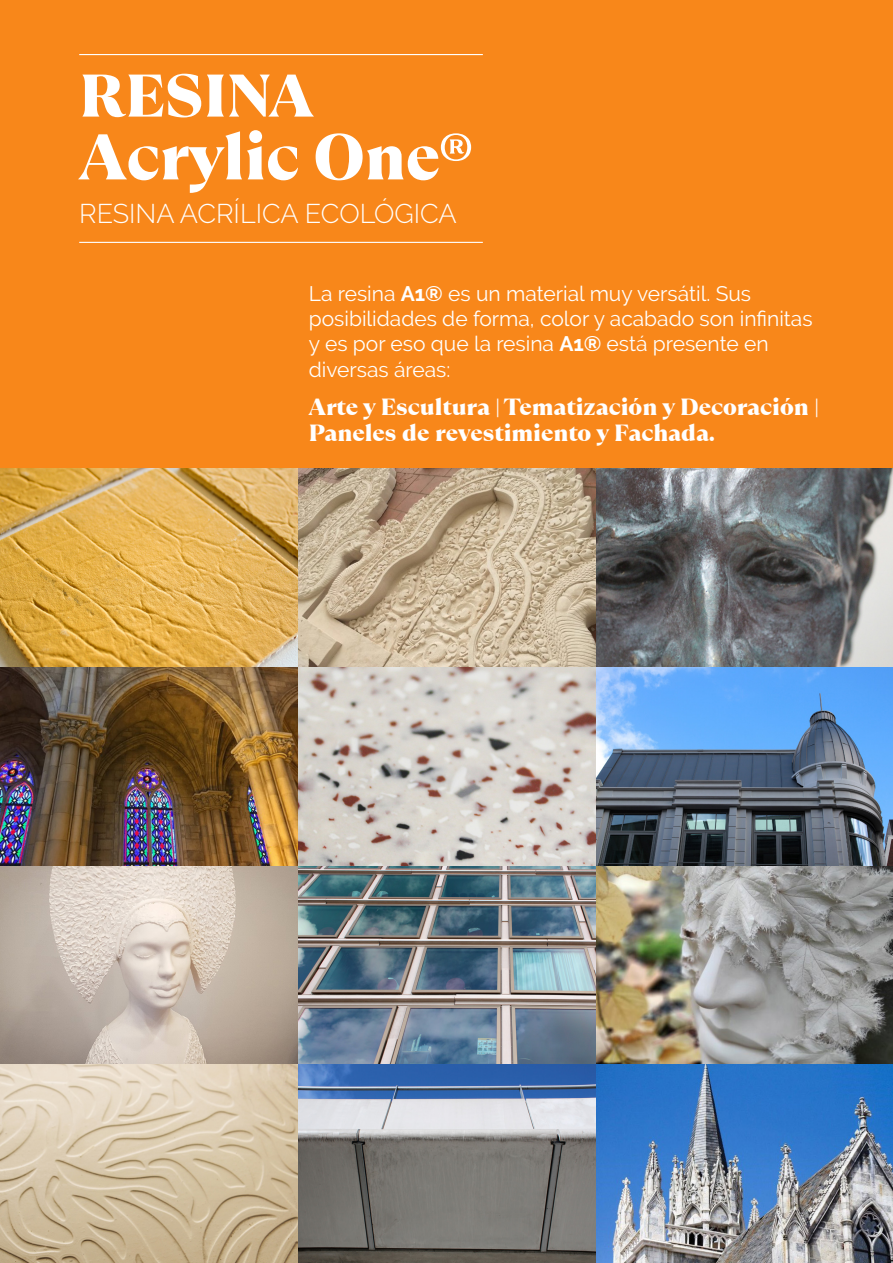
<style>
.page{position:relative;width:893px;height:1263px;background:#fff}
.page>*{position:absolute;margin:0;border:0;box-sizing:border-box;transform-origin:0 0}
.t1{font:900 64.35px "TT Ramillas";color:#fff}
.t2{font:900 60px "TT Ramillas";color:#fff}
.t3{font:300 27px "Raleway";color:#fff}
.t4{font:900 23.4px/25.7px "TT Ramillas";color:#fff}
.t5{font:21px/25.2px "Raleway";color:#fff}
.s1{font-weight:700}
</style>
<div class="page">
<div style="left:1px;top:0;width:892px;height:1263px;background:#f8871a"></div>
<img style="left:1px;top:469px;width:892px;height:397px">
<img style="left:1px;top:667px;width:297px;height:198px">
<svg style="left:1px;top:866px;width:297px;height:198px;background:#c7baae"></svg>
<svg style="left:1px;top:1064px;width:297px;height:199px;background:#d4c3a6"></svg>
<svg style="left:298px;top:469px;width:298px;height:198px;background:#c3af94"></svg>
<svg style="left:298px;top:667px;width:298px;height:198px;background:#cec7c1"></svg>
<img style="left:298px;top:866px;width:298px;height:198px">
<svg style="left:298px;top:1064px;width:298px;height:199px;background:#7c838c"></svg>
<svg style="left:596px;top:469px;width:297px;height:198px;background:#707274"></svg>
<svg style="left:596px;top:667px;width:297px;height:198px;background:#5b7fa6"></svg>
<img style="left:596px;top:866px;width:297px;height:198px">
<img style="left:596px;top:1064px;width:297px;height:199px">
<hr style="left:79px;top:242px;width:404px;height:1px;background:#fff">
<hr style="left:79px;top:54px;width:404px;height:1px;background:#fff">
<p class="t2" style="left:79px;top:57px;width:236px">RESINA</p>
<p class="t1" style="left:79px;top:116px;width:394px">Acrylic One®</p>
<p class="t3" style="left:79px;top:198px;width:379px">RESINA ACRÍLICA ECOLÓGICA</p>
<p class="t5" style="left:309px;top:281px;width:505px">La resina <span class="s1">A1®</span> es un material muy versátil. Sus posibilidades de forma, color y acabado son infinitas y es por eso que la resina <span class="s1">A1®</span> está presente en diversas áreas:</p>
<p class="t4" style="left:309px;top:394px;width:511px">Arte y Escultura | Tematización y Decoración |<br>Paneles de revestimiento y Fachada.</p>
</div>
